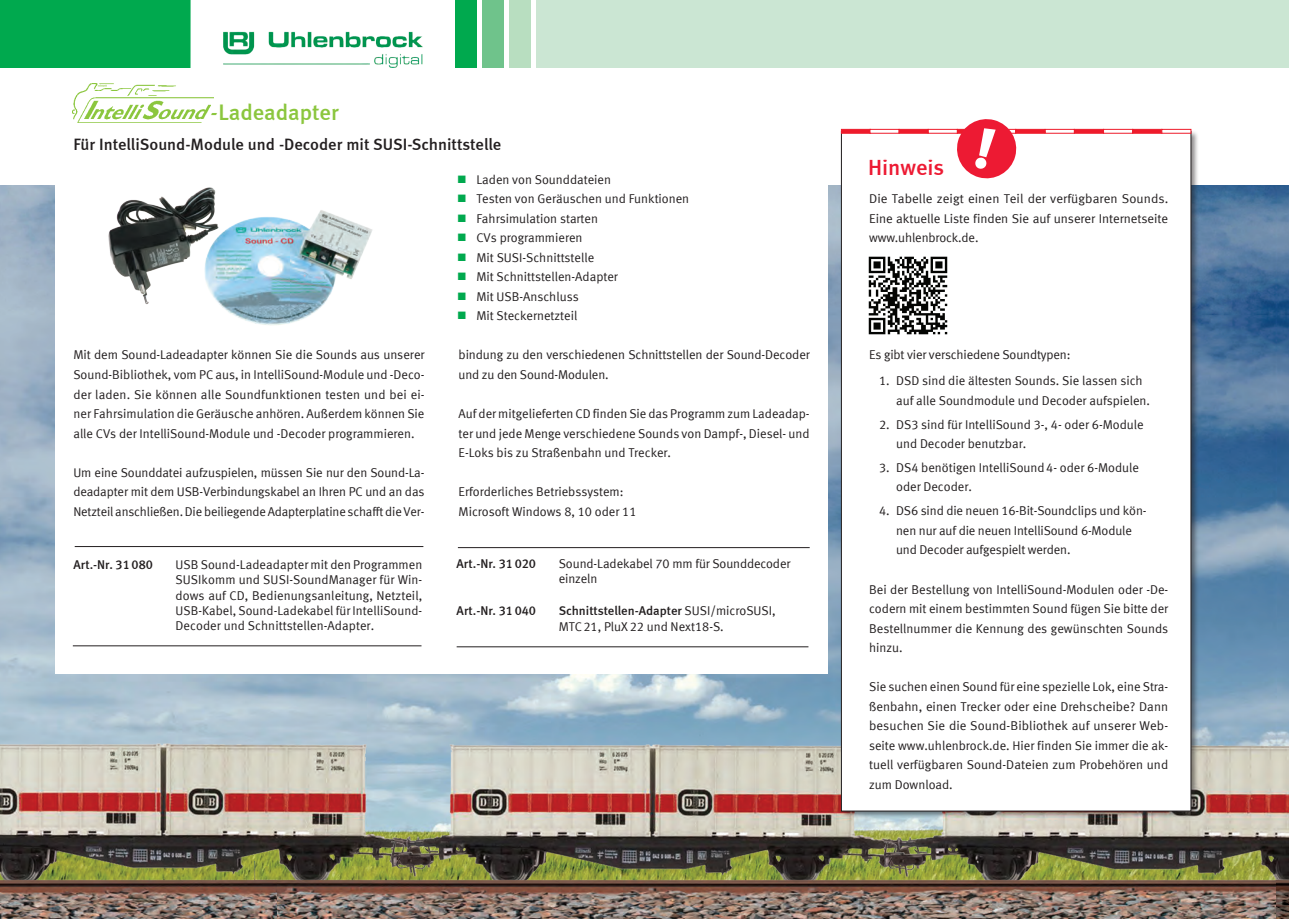
<style>
.page{position:relative;width:1289px;height:919px;background:#fff}
.page>*{position:absolute;margin:0;border:0;box-sizing:border-box;transform-origin:0 0}
.t1{font:22.5px "Meta Medium LF";letter-spacing:-.005em;color:#8bc63e}
.t2{font:22.5px "Meta Medium LF";letter-spacing:-.005em;color:#ed1a33}
.t3{font:16.5px "Meta Medium LF";color:#231f20}
.t4{font:12.75px/19.5px "Meta Normal LF";color:#231f20}
.t5{font:12.75px "Meta Medium LF";color:#231f20}
.s1{font-style:italic}
.s2{font-family:"Meta Normal LF"}
</style>
<div class="page">
<img style="left:223px;top:32px;width:200px;height:35px">
<div style="left:455px;top:0;width:22px;height:68px;background:#00a94e"></div>
<div style="left:482px;top:0;width:21px;height:68px;background:#6fc38b"></div>
<div style="left:509px;top:0;width:21px;height:68px;background:#b8dec0"></div>
<div style="left:536px;top:0;width:740px;height:68px;background:#cbe6d3"></div>
<div style="left:0;top:0;width:190px;height:68px;background:#00a94e"></div>
<div style="left:1276px;top:0;width:12px;height:68px;background:#cbe6d3"></div>
<img style="left:1276px;top:185px;width:12px;height:523px">
<img style="left:0;top:185px;width:1276px;height:523px">
<img style="left:0;top:706px;width:437px;height:155px">
<img style="left:392px;top:707px;width:492px;height:154px">
<img style="left:884px;top:708px;width:404px;height:157px">
<div style="left:55px;top:68px;width:772px;height:605px;background:#fff"></div>
<img style="left:72px;top:83px;width:142px;height:40px">
<div style="left:839px;top:129px;width:359px;height:689px;background:#231f20;opacity:.5"></div>
<div style="left:841px;top:131px;width:349px;height:680px;background:#fff"></div>
<img style="left:868px;top:256px;width:80px;height:79px">
<hr style="left:458px;top:547px;width:351px;height:1px;background:#231f20">
<hr style="left:456px;top:646px;width:352px;height:1px;background:#231f20">
<hr style="left:75px;top:546px;width:348px;height:1px;background:#231f20">
<hr style="left:73px;top:645px;width:348px;height:1px;background:#231f20">
<hr style="left:841px;top:129px;width:29px;height:4px;background:#ee1b2b">
<svg style="left:869px;top:129px;width:29px;height:4px"></svg>
<hr style="left:898px;top:129px;width:30px;height:4px;background:#ee1b2b">
<svg style="left:928px;top:129px;width:25px;height:4px"></svg>
<hr style="left:1015px;top:129px;width:29px;height:4px;background:#ee1b2b">
<svg style="left:1045px;top:129px;width:29px;height:4px"></svg>
<hr style="left:1074px;top:129px;width:29px;height:4px;background:#ee1b2b">
<svg style="left:1103px;top:129px;width:29px;height:4px"></svg>
<hr style="left:1132px;top:129px;width:29px;height:4px;background:#ee1b2b">
<svg style="left:1161px;top:129px;width:30px;height:4px"></svg>
<img style="left:108px;top:187px;width:265px;height:138px">
<img style="left:1275px;top:865px;width:13px;height:53px">
<img style="left:276px;top:861px;width:999px;height:57px">
<img style="left:0;top:861px;width:276px;height:57px">
<svg style="left:953px;top:119px;width:66px;height:60px"></svg>
<h1 class="t1" style="left:208px;top:99px;width:132px"><span class="s1">-</span>Ladeadapter</h1>
<p class="t3" style="left:73px;top:135px;width:429px">Für IntelliSound-Module und -Decoder mit SUSI-Schnittstelle</p>
<p class="t4" style="left:73px;top:345px;width:353px;text-align:justify">Mit dem Sound-Ladeadapter können Sie die Sounds aus unserer Sound-Bibliothek, vom PC aus, in IntelliSound-Module und -Deco&shy;der laden. Sie können alle Soundfunktionen testen und bei ei&shy;ner Fahrsimulation die Geräusche anhören. Außerdem können Sie alle CVs der IntelliSound-Module und -Decoder programmieren.</p>
<p class="t4" style="left:73px;top:462px;width:352px;text-align:justify">Um eine Sounddatei aufzuspielen, müssen Sie nur den Sound-La&shy;deadapter mit dem USB-Verbindungskabel an Ihren PC und an das Netzteil anschließen. Die beiliegende Adapterplatine schafft die Ver-</p>
<p class="t5" style="left:73px;top:557px;width:81px">Art.-Nr. 31080</p>
<p class="t4" style="left:176px;top:556px;width:248px;line-height:15.3px;text-align:justify">USB Sound-Ladeadapter mit den Programmen SUSIkomm und SUSI-SoundManager für Win&shy;dows auf CD, Bedienungsanleitung, Netzteil, USB-Kabel, Sound-Ladekabel für IntelliSound-Decoder und Schnittstellen-Adapter.</p>
<p class="t4" style="left:476px;top:169px;width:214px">Laden von Sounddateien<br>Testen von Geräuschen und Funktionen<br>Fahrsimulation starten<br>CVs programmieren<br>Mit SUSI-Schnittstelle<br>Mit Schnittstellen-Adapter<br>Mit USB-Anschluss<br>Mit Steckernetzteil</p>
<p class="t4" style="left:458px;top:345px;width:353px">bindung zu den verschiedenen Schnittstellen der Sound-Decoder und zu den Sound-Modulen.</p>
<p class="t4" style="left:458px;top:403px;width:352px;text-align:justify">Auf der mitgelieferten CD finden Sie das Programm zum Ladeadap&shy;ter und jede Menge verschiedene Sounds von Dampf-, Diesel- und E-Loks bis zu Straßenbahn und Trecker.</p>
<p class="t4" style="left:458px;top:481px;width:179px">Erforderliches Betriebssystem:<br>Microsoft Windows 8, 10 oder 11</p>
<p class="t5" style="left:456px;top:556px;width:81px">Art.-Nr. 31020</p>
<p class="t4" style="left:558px;top:555px;width:233px;line-height:15.3px">Sound-Ladekabel 70 mm für Sounddecoder einzeln</p>
<p class="t5" style="left:456px;top:603px;width:81px">Art.-Nr. 31040</p>
<p class="t5" style="left:558px;top:603px;width:218px">Schnittstellen-Adapter <span class="s2">SUSI/microSUSI,</span></p>
<p class="t4" style="left:558px;top:616px;width:166px">MTC21, PluX22 und Next18-S.</p>
<h1 class="t2" style="left:868px;top:154px;width:78px">Hinweis</h1>
<p class="t4" style="left:869px;top:189px;width:301px;text-align:justify">Die Tabelle zeigt einen Teil der verfügbaren Sounds.<br>Eine aktuelle Liste finden Sie auf unserer Internetseite www.uhlenbrock.de.</p>
<p class="t4" style="left:869px;top:345px;width:203px">Es gibt vier verschiedene Soundtypen:</p>
<p class="t4" style="left:896px;top:371px;width:255px;text-indent:-17px">1. DSD sind die ältesten Sounds. Sie lassen sich auf alle Soundmodule und Decoder aufspielen.</p>
<p class="t4" style="left:896px;top:414px;width:249px;text-indent:-17px">2. DS3 sind für IntelliSound 3-, 4- oder 6-Module und Decoder benutzbar.</p>
<p class="t4" style="left:896px;top:457px;width:244px;text-indent:-17px">3. DS4 benötigen IntelliSound4- oder 6-Module oder Decoder.</p>
<p class="t4" style="left:896px;top:501px;width:252px;text-indent:-17px">4. DS6 sind die neuen 16-Bit-Soundclips und kön&shy;nen nur auf die neuen IntelliSound 6-Module und Decoder aufgespielt werden.</p>
<p class="t4" style="left:869px;top:579px;width:301px;text-align:justify">Bei der Bestellung von IntelliSound-Modulen oder -De&shy;codern mit einem bestimmten Sound fügen Sie bitte der Bestellnummer die Kennung des gewünschten Sounds hinzu.</p>
<p class="t4" style="left:869px;top:676px;width:301px;text-align:justify">Sie suchen einen Sound für eine spezielle Lok, eine Stra&shy;ßenbahn, einen Trecker oder eine Drehscheibe? Dann besuchen Sie die Sound-Bibliothek auf unserer Web&shy;seite www.uhlenbrock.de. Hier finden Sie immer die ak&shy;tuell verfügbaren Sound-Dateien zum Probehören und zum Download.</p>
</div>
